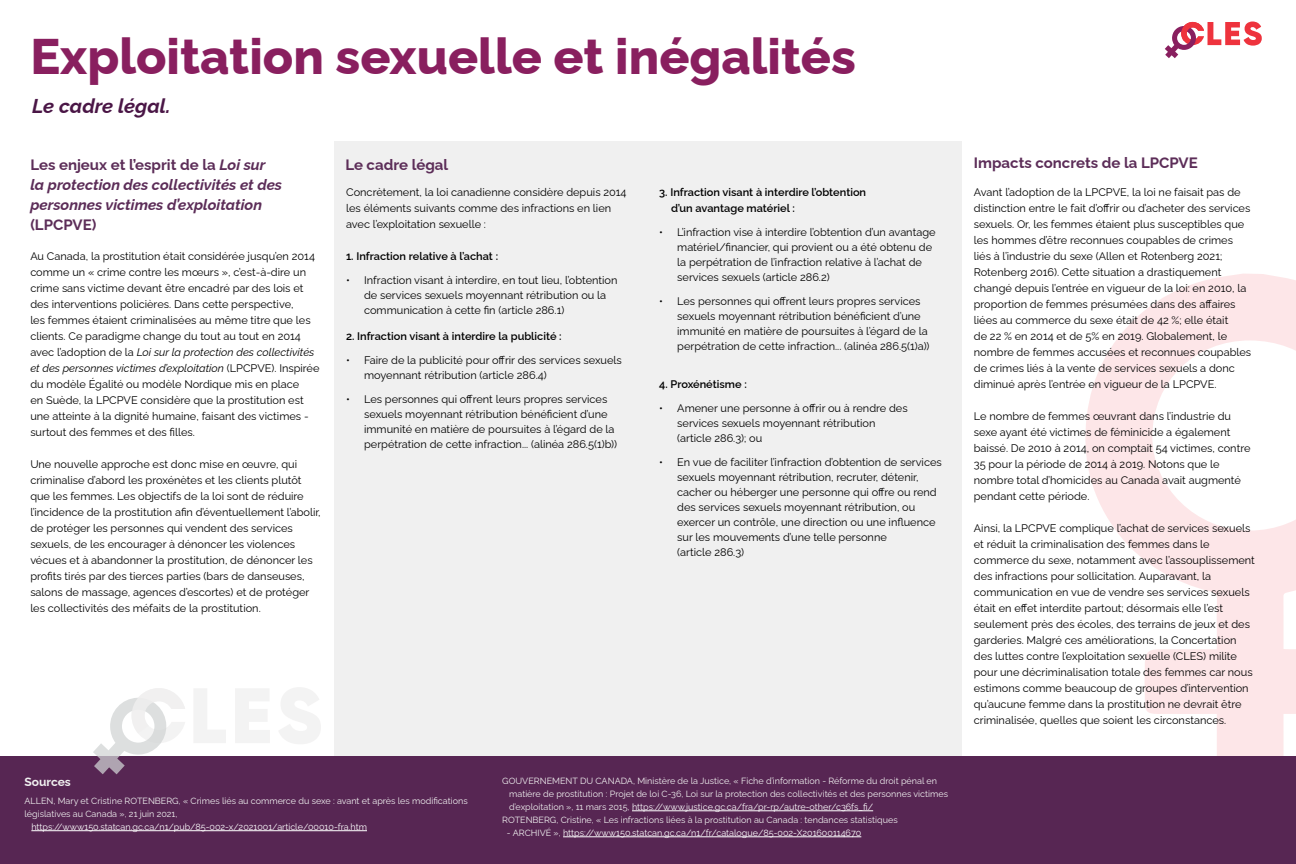
<style>
.page{position:relative;width:1296px;height:864px;background:#fff}
.page>*{position:absolute;margin:0;border:0;box-sizing:border-box;transform-origin:0 0}
.t1{font:800 50px "Raleway";color:#891f5f}
.t2{font:italic 700 20px "Raleway";color:#4a1646}
.t3{font:italic 700 15px/20px "Raleway";color:#5c2d58}
.t4{font:700 15px "Raleway";color:#5c2d58}
.t5{font:700 12px "Raleway";color:#f0f0f0}
.t6{font:11px/16px "Raleway";color:#000}
.t7{font:600 11px/16px "Raleway";color:#000}
.t8{font:9px/13px "Raleway";color:#f0f0f0}
.t9{font:9px "Raleway";color:#fff}
.s1{font-style:normal}
.s2{font-style:italic}
.s3{color:#f0f0f0}
</style>
<div class="page">
<div style="left:334px;top:141px;width:628px;height:650px;background:#f0f0f0"></div>
<svg style="left:1085px;top:274px;width:211px;height:482px"></svg>
<div style="left:0;top:756px;width:1296px;height:108px;background:#572653"></div>
<svg style="left:1164px;top:21px;width:98px;height:38px"></svg>
<hr style="left:31px;top:830px;width:336px;height:1px;background:#fff">
<hr style="left:632px;top:811px;width:241px;height:1px;background:#fff">
<hr style="left:563px;top:837px;width:298px;height:1px;background:#fff">
<svg style="left:194px;top:689px;width:32px;height:54px"></svg>
<svg style="left:235px;top:689px;width:35px;height:54px"></svg>
<svg style="left:279px;top:687px;width:42px;height:57px"></svg>
<svg style="left:93px;top:688px;width:92px;height:86px"></svg>
<h1 class="t1" style="left:30px;top:16px;width:827px">Exploitation sexuelle et inégalités</h1>
<h2 class="t2" style="left:32px;top:90px;width:140px">Le cadre légal.</h2>
<h3 class="t3" style="left:30px;top:153px;width:253px"><span class="s1">Les enjeux et l’esprit de la</span> Loi sur la protection des collectivités et des personnes victimes d’exploitation</h3>
<h3 class="t4" style="left:30px;top:213px;width:68px">(LPCPVE)</h3>
<p class="t6" style="left:30px;top:247px;width:291px">Au Canada, la prostitution était considérée jusqu’en 2014 comme un « crime contre les mœurs », c’est-à-dire un crime sans victime devant être encadré par des lois et des interventions policières. Dans cette perspective,<br>les femmes étaient criminalisées au même titre que les clients. Ce paradigme change du tout au tout en 2014 avec l’adoption de la <span class="s2">Loi sur la protection des collectivités et des personnes victimes d’exploitation</span> (LPCPVE). Inspirée du modèle Égalité ou modèle Nordique mis en place<br>en Suède, la LPCPVE considère que la prostitution est une atteinte à la dignité humaine, faisant des victimes - surtout des femmes et des filles.</p>
<p class="t6" style="left:30px;top:455px;width:292px">Une nouvelle approche est donc mise en œuvre, qui criminalise d’abord les proxénètes et les clients plutôt que les femmes. Les objectifs de la loi sont de réduire l’incidence de la prostitution afin d’éventuellement l’abolir, de protéger les personnes qui vendent des services sexuels, de les encourager à dénoncer les violences vécues et à abandonner la prostitution, de dénoncer les profits tirés par des tierces parties (bars de danseuses, salons de massage, agences d’escortes) et de protéger les collectivités des méfaits de la prostitution.</p>
<h3 class="t4" style="left:345px;top:153px;width:104px">Le cadre légal</h3>
<p class="t6" style="left:346px;top:183px;width:282px">Concrètement, la loi canadienne considère depuis 2014 les éléments suivants comme des infractions en lien avec l’exploitation sexuelle :</p>
<p class="t7" style="left:346px;top:247px;width:154px">1. Infraction relative à l’achat :</p>
<p class="t6" style="left:364px;top:271px;width:255px;line-height:15px;text-indent:-18px">• Infraction visant à interdire, en tout lieu, l’obtention de services sexuels moyennant rétribution ou la communication à cette fin (article 286.1)</p>
<p class="t7" style="left:346px;top:327px;width:217px">2. Infraction visant à interdire la publicité :</p>
<p class="t6" style="left:364px;top:351px;width:259px;line-height:15px;text-indent:-18px">• Faire de la publicité pour offrir des services sexuels moyennant rétribution (article 286.4)</p>
<p class="t6" style="left:364px;top:390px;width:254px;line-height:15px;text-indent:-18px">• Les personnes qui offrent leurs propres services sexuels moyennant rétribution bénéficient d’une immunité en matière de poursuites à l’égard de la perpétration de cette infraction... (alinéa 286.5(1)b))</p>
<p class="t7" style="left:671px;top:183px;width:196px;text-indent:-12px">3. Infraction visant à interdire l’obtention d’un avantage matériel :</p>
<p class="t6" style="left:677px;top:224px;width:260px;line-height:15px;text-indent:-18px">• L’infraction vise à interdire l’obtention d’un avantage matériel/financier, qui provient ou a été obtenu de la perpétration de l’infraction relative à l’achat de services sexuels (article 286.2)</p>
<p class="t6" style="left:677px;top:293px;width:254px;line-height:15px;text-indent:-18px">• Les personnes qui offrent leurs propres services sexuels moyennant rétribution bénéficient d’une immunité en matière de poursuites à l’égard de la perpétration de cette infraction... (alinéa 286.5(1)a))</p>
<p class="t7" style="left:659px;top:375px;width:89px">4. Proxénétisme :</p>
<p class="t6" style="left:677px;top:400px;width:232px;line-height:15px;text-indent:-18px">• Amener une personne à offrir ou à rendre des services sexuels moyennant rétribution (article 286.3); ou</p>
<p class="t6" style="left:677px;top:454px;width:266px;line-height:15px;text-indent:-18px">• En vue de faciliter l’infraction d’obtention de services sexuels moyennant rétribution, recruter, détenir, cacher ou héberger une personne qui offre ou rend des services sexuels moyennant rétribution, ou exercer un contrôle, une direction ou une influence sur les mouvements d’une telle personne<br>(article 286.3)</p>
<p class="t5" style="left:24px;top:772px;width:48px">Sources</p>
<p class="t8" style="left:24px;top:793px;width:445px">ALLEN, Mary et Cristine ROTENBERG, « Crimes liés au commerce du sexe : avant et après les modifications législatives au Canada », 21 juin 2021,</p>
<p class="t9" style="left:31px;top:819px;width:337px">https://www150.statcan.gc.ca/n1/pub/85-002-x/2021001/article/00010-fra.htm</p>
<p class="t8" style="left:502px;top:773px;width:436px">GOUVERNEMENT DU CANADA, Ministère de la Justice, « Fiche d’information - Réforme du droit pénal en</p>
<p class="t8" style="left:509px;top:786px;width:440px">matière de prostitution : Projet de loi C-36, Loi sur la protection des collectivités et des personnes victimes</p>
<p class="t9" style="left:509px;top:800px;width:365px"><span class="s3">d’exploitation », 11 mars 2015,</span> https://www.justice.gc.ca/fra/pr-rp/autre-other/c36fs_fi/</p>
<p class="t8" style="left:502px;top:812px;width:397px">ROTENBERG, Cristine, « Les infractions liées à la prostitution au Canada : tendances statistiques</p>
<p class="t9" style="left:507px;top:826px;width:356px"><span class="s3">- ARCHIVÉ »,</span> https://www150.statcan.gc.ca/n1/fr/catalogue/85-002-X201600114670</p>
<h3 class="t4" style="left:974px;top:151px;width:225px">Impacts concrets de la LPCPVE</h3>
<p class="t6" style="left:974px;top:183px;width:279px">Avant l’adoption de la LPCPVE, la loi ne faisait pas de distinction entre le fait d’offrir ou d’acheter des services sexuels. Or, les femmes étaient plus susceptibles que les hommes d’être reconnues coupables de crimes liés à l’industrie du sexe (Allen et Rotenberg 2021; Rotenberg 2016). Cette situation a drastiquement changé depuis l’entrée en vigueur de la loi: en 2010, la proportion de femmes présumées dans des affaires liées au commerce du sexe était de 42 %; elle était<br>de 22 % en 2014 et de 5% en 2019. Globalement, le nombre de femmes accusées et reconnues coupables de crimes liés à la vente de services sexuels a donc diminué après l’entrée en vigueur de la LPCPVE.</p>
<p class="t6" style="left:974px;top:407px;width:278px">Le nombre de femmes œuvrant dans l’industrie du sexe ayant été victimes de féminicide a également baissé. De 2010 à 2014, on comptait 54 victimes, contre 35 pour la période de 2014 à 2019. Notons que le nombre total d’homicides au Canada avait augmenté pendant cette période.</p>
<p class="t6" style="left:974px;top:519px;width:283px">Ainsi, la LPCPVE complique l’achat de services sexuels et réduit la criminalisation des femmes dans le commerce du sexe, notamment avec l’assouplissement des infractions pour sollicitation. Auparavant, la communication en vue de vendre ses services sexuels était en effet interdite partout; désormais elle l’est seulement près des écoles, des terrains de jeux et des garderies. Malgré ces améliorations, la Concertation des luttes contre l’exploitation sexuelle (CLES) milite pour une décriminalisation totale des femmes car nous estimons comme beaucoup de groupes d’intervention qu’aucune femme dans la prostitution ne devrait être criminalisée, quelles que soient les circonstances.</p>
</div>
